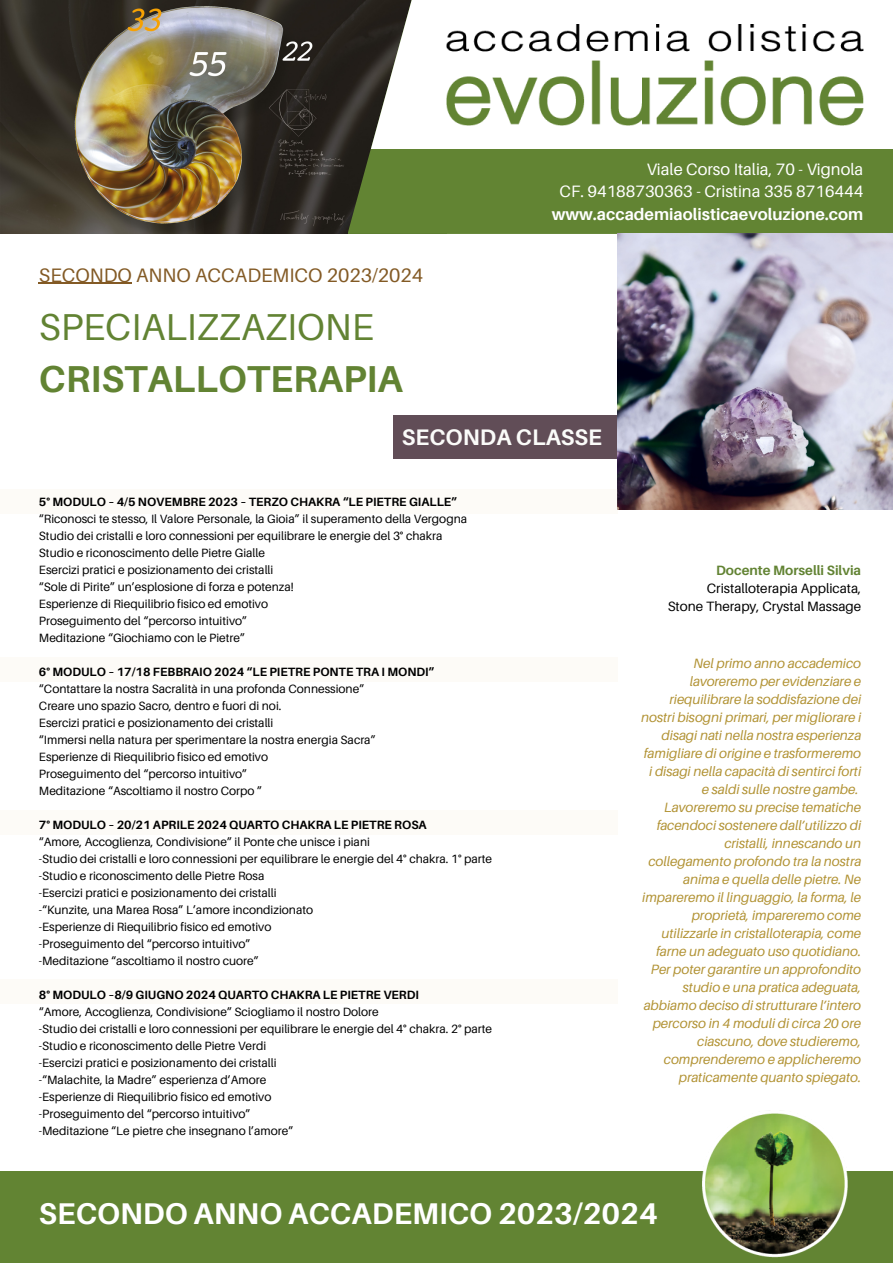
<style>
.page{position:relative;width:893px;height:1264px;background:#fff}
.page>*{position:absolute;margin:0;border:0;box-sizing:border-box;transform-origin:0 0}
.t1{font:37.5px "Aileron";color:#628333}
.t2{font:700 37.5px "Aileron";color:#628333}
.t3{font:700 30px "Aileron";color:#fff}
.t4{font:700 22.5px "Aileron";color:#fafbf9}
.t5{font:19.5px "Aileron";color:#835a25}
.t6{font:16.5px "Aileron";color:#fff}
.t7{font:700 16.5px "Aileron";color:#fff}
.t8{font:italic 13.5px/18px "Aileron";color:#b29335;text-align:right}
.t9{font:13.5px "Aileron";color:#000}
.t10{font:700 13.5px "Aileron";color:#628333}
.t11{font:12px "Aileron";color:#000}
.t12{font:700 12px "Aileron";color:#000}
</style>
<div class="page">
<img style="left:0;top:0;width:347px;height:234px">
<svg style="left:347px;top:0;width:545px;height:234px;background:#5d7b32"></svg>
<div style="left:371px;top:0;width:521px;height:149px;background:#fff"></div>
<img style="left:446px;top:25px;width:417px;height:101px">
<div style="left:0;top:1170px;width:892px;height:91px;background:#628433"></div>
<img style="left:696px;top:1113px;width:157px;height:149px">
<img style="left:617px;top:234px;width:275px;height:275px">
<hr style="left:39px;top:283px;width:93px;height:1px;background:#835a25">
<div style="left:0;top:490px;width:617px;height:24px;background:#fdfbf7"></div>
<div style="left:0;top:657px;width:617px;height:24px;background:#fdfbf7"></div>
<div style="left:0;top:810px;width:617px;height:24px;background:#fdfbf7"></div>
<div style="left:0;top:979px;width:617px;height:24px;background:#fdfbf7"></div>
<div style="left:393px;top:415px;width:223px;height:44px;background:#614d57"></div>
<p class="t5" style="left:39px;top:263px;width:385px">SECONDO ANNO ACCADEMICO 2023/2024</p>
<p class="t1" style="left:39px;top:303px;width:336px">SPECIALIZZAZIONE</p>
<p class="t2" style="left:39px;top:355px;width:365px">CRISTALLOTERAPIA</p>
<p class="t6" style="left:646px;top:159px;width:218px">Viale Corso Italia, 70 - Vignola</p>
<p class="t6" style="left:559px;top:181px;width:305px">CF. 94188730363 - Cristina 335 8716444</p>
<p class="t7" style="left:551px;top:204px;width:313px">www.accademiaolisticaevoluzione.com</p>
<p class="t4" style="left:402px;top:423px;width:202px">SECONDA CLASSE</p>
<p class="t12" style="left:39px;top:494px;width:420px">5° MODULO – 4/5 NOVEMBRE 2023 – TERZO CHAKRA “LE PIETRE GIALLE”</p>
<p class="t11" style="left:39px;top:511px;width:429px">“Riconosci te stesso, Il Valore Personale, la Gioia” il superamento della Vergogna</p>
<p class="t11" style="left:39px;top:528px;width:405px">Studio dei cristalli e loro connessioni per equilibrare le energie del 3° chakra</p>
<p class="t11" style="left:39px;top:545px;width:227px">Studio e riconoscimento delle Pietre Gialle</p>
<p class="t11" style="left:39px;top:562px;width:236px">Esercizi pratici e posizionamento dei cristalli</p>
<p class="t11" style="left:39px;top:579px;width:256px">“Sole di Pirite” un’esplosione di forza e potenza!</p>
<p class="t11" style="left:39px;top:596px;width:231px">Esperienze di Riequilibrio fisico ed emotivo</p>
<p class="t11" style="left:39px;top:613px;width:210px">Proseguimento del “percorso intuitivo”</p>
<p class="t11" style="left:39px;top:630px;width:208px">Meditazione “Giochiamo con le Pietre”</p>
<p class="t12" style="left:39px;top:664px;width:397px">6° MODULO – 17/18 FEBBRAIO 2024 “LE PIETRE PONTE TRA I MONDI”</p>
<p class="t11" style="left:39px;top:681px;width:327px">“Contattare la nostra Sacralità in una profonda Connessione”</p>
<p class="t11" style="left:39px;top:698px;width:244px">Creare uno spazio Sacro, dentro e fuori di noi.</p>
<p class="t11" style="left:39px;top:715px;width:236px">Esercizi pratici e posizionamento dei cristalli</p>
<p class="t11" style="left:39px;top:732px;width:338px">“Immersi nella natura per sperimentare la nostra energia Sacra”</p>
<p class="t11" style="left:39px;top:749px;width:231px">Esperienze di Riequilibrio fisico ed emotivo</p>
<p class="t11" style="left:39px;top:766px;width:210px">Proseguimento del “percorso intuitivo”</p>
<p class="t11" style="left:39px;top:783px;width:225px">Meditazione “Ascoltiamo il nostro Corpo ”</p>
<p class="t12" style="left:39px;top:817px;width:389px">7° MODULO – 20/21 APRILE 2024 QUARTO CHAKRA LE PIETRE ROSA</p>
<p class="t11" style="left:39px;top:834px;width:332px">“Amore, Accoglienza, Condivisione” il Ponte che unisce i piani</p>
<p class="t11" style="left:39px;top:851px;width:454px">-Studio dei cristalli e loro connessioni per equilibrare le energie del 4° chakra. 1° parte</p>
<p class="t11" style="left:39px;top:868px;width:227px">-Studio e riconoscimento delle Pietre Rosa</p>
<p class="t11" style="left:39px;top:885px;width:239px">-Esercizi pratici e posizionamento dei cristalli</p>
<p class="t11" style="left:39px;top:902px;width:276px">-“Kunzite, una Marea Rosa” L’amore incondizionato</p>
<p class="t11" style="left:39px;top:919px;width:234px">-Esperienze di Riequilibrio fisico ed emotivo</p>
<p class="t11" style="left:39px;top:936px;width:213px">-Proseguimento del “percorso intuitivo”</p>
<p class="t11" style="left:39px;top:953px;width:221px">-Meditazione “ascoltiamo il nostro cuore”</p>
<p class="t12" style="left:39px;top:987px;width:381px">8° MODULO –8/9 GIUGNO 2024 QUARTO CHAKRA LE PIETRE VERDI</p>
<p class="t11" style="left:39px;top:1004px;width:341px">“Amore, Accoglienza, Condivisione” Sciogliamo il nostro Dolore</p>
<p class="t11" style="left:39px;top:1021px;width:454px">-Studio dei cristalli e loro connessioni per equilibrare le energie del 4° chakra. 2° parte</p>
<p class="t11" style="left:39px;top:1038px;width:229px">-Studio e riconoscimento delle Pietre Verdi</p>
<p class="t11" style="left:39px;top:1055px;width:239px">-Esercizi pratici e posizionamento dei cristalli</p>
<p class="t11" style="left:39px;top:1072px;width:229px">-“Malachite, la Madre” esperienza d’Amore</p>
<p class="t11" style="left:39px;top:1089px;width:234px">-Esperienze di Riequilibrio fisico ed emotivo</p>
<p class="t11" style="left:39px;top:1106px;width:213px">-Proseguimento del “percorso intuitivo”</p>
<p class="t11" style="left:39px;top:1123px;width:256px">-Meditazione “Le pietre che insegnano l’amore”</p>
<p class="t10" style="left:716px;top:562px;width:147px">Docente Morselli Silvia</p>
<p class="t9" style="left:706px;top:580px;width:156px">Cristalloterapia Applicata,</p>
<p class="t9" style="left:667px;top:597px;width:195px">Stone Therapy, Crystal Massage</p>
<p class="t8" style="left:641px;top:653px;width:221px">Nel primo anno accademico lavoreremo per evidenziare e riequilibrare la soddisfazione dei nostri bisogni primari, per migliorare i disagi nati nella nostra esperienza famigliare di origine e trasformeremo i disagi nella capacità di sentirci forti e saldi sulle nostre gambe.</p>
<p class="t8" style="left:642px;top:797px;width:220px">Lavoreremo su precise tematiche facendoci sostenere dall’utilizzo di cristalli, innescando un collegamento profondo tra la nostra anima e quella delle pietre. Ne impareremo il linguaggio, la forma, le proprietà, impareremo come utilizzarle in cristalloterapia, come farne un adeguato uso quotidiano.</p>
<p class="t8" style="left:643px;top:959px;width:219px">Per poter garantire un approfondito studio e una pratica adeguata, abbiamo deciso di strutturare l’intero percorso in 4 moduli di circa 20 ore ciascuno, dove studieremo, comprenderemo e applicheremo praticamente quanto spiegato.</p>
<p class="t3" style="left:39px;top:1195px;width:620px">SECONDO ANNO ACCADEMICO 2023/2024</p>
</div>
